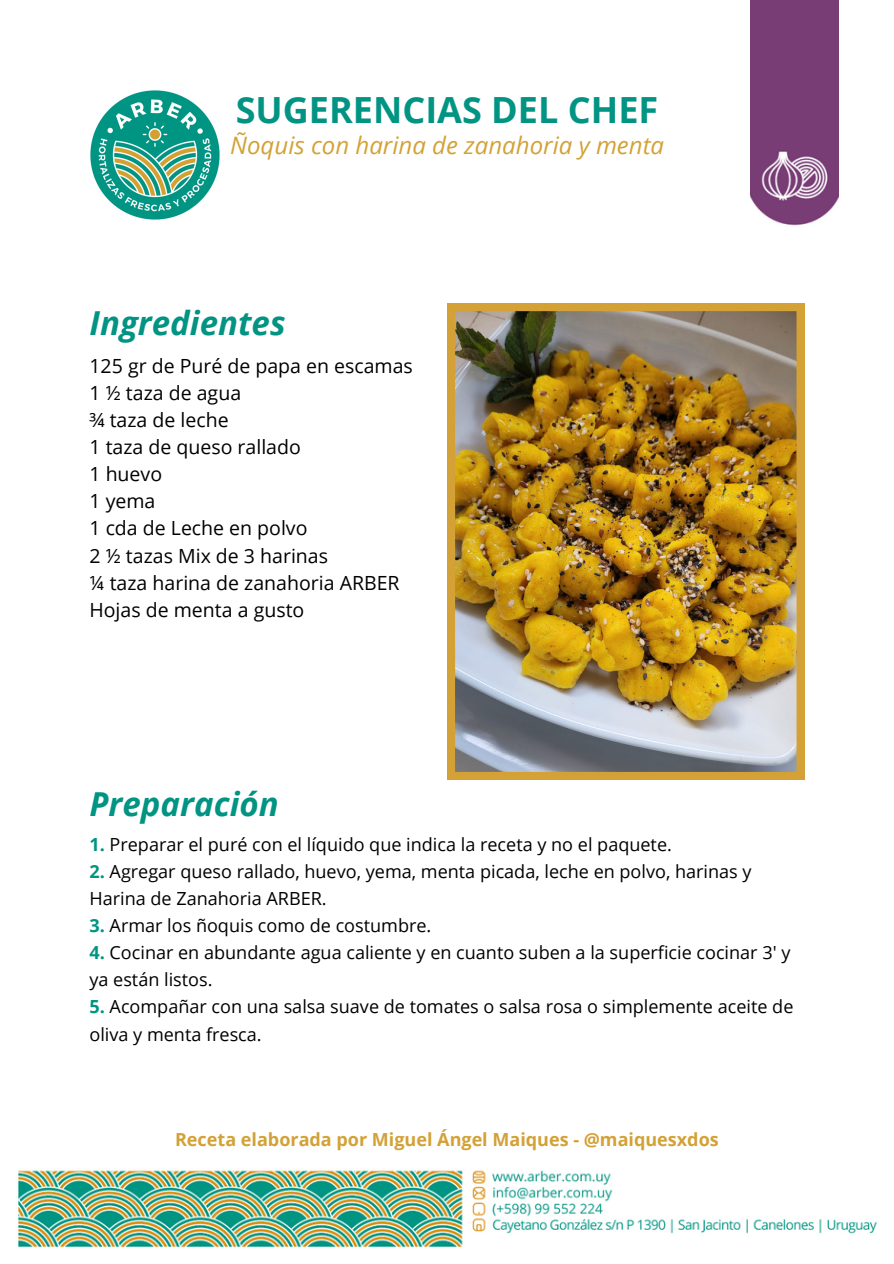
<style>
.page{position:relative;width:894px;height:1264px;background:#fff}
.page>*{position:absolute;margin:0;border:0;box-sizing:border-box;transform-origin:0 0}
.t1{font:700 36px "Open Sans";color:#029483}
.t2{font:italic 700 33px "Open Sans";color:#029483}
.t3{font:italic 24px "Open Sans";color:#d3a135}
.t4{font:19.5px "Open Sans";color:#000}
.t5{font:18px/27px "Open Sans";color:#000}
.t6{font:700 18px "Open Sans";color:#d3a135}
.s1{font-weight:700;color:#029483}
</style>
<div class="page">
<img style="left:90px;top:90px;width:130px;height:130px">
<img style="left:750px;top:0;width:88px;height:226px">
<img style="left:447px;top:303px;width:357px;height:476px">
<img style="left:18px;top:1170px;width:859px;height:78px">
<p class="t1" style="left:236px;top:84px;width:424px">SUGERENCIAS DEL CHEF</p>
<p class="t3" style="left:230px;top:128px;width:435px">Ñoquis con harina de zanahoria y menta</p>
<p class="t2" style="left:89px;top:299px;width:198px">Ingredientes</p>
<p class="t4" style="left:89px;top:352px;width:325px">125 gr de Puré de papa en escamas</p>
<p class="t4" style="left:89px;top:379px;width:153px">1 ½ taza de agua</p>
<p class="t4" style="left:89px;top:406px;width:141px">¾ taza de leche</p>
<p class="t4" style="left:89px;top:433px;width:213px">1 taza de queso rallado</p>
<p class="t4" style="left:89px;top:460px;width:74px">1 huevo</p>
<p class="t4" style="left:89px;top:487px;width:67px">1 yema</p>
<p class="t4" style="left:89px;top:514px;width:219px">1 cda de Leche en polvo</p>
<p class="t4" style="left:89px;top:541px;width:240px">2 ½ tazas Mix de 3 harinas</p>
<p class="t4" style="left:89px;top:568px;width:311px">¼ taza harina de zanahoria ARBER</p>
<p class="t4" style="left:89px;top:595px;width:216px">Hojas de menta a gusto</p>
<p class="t2" style="left:89px;top:780px;width:191px">Preparación</p>
<p class="t5" style="left:89px;top:830px;width:584px"><span class="s1">1.</span> Preparar el puré con el líquido que indica la receta y no el paquete.</p>
<p class="t5" style="left:89px;top:857px;width:663px"><span class="s1">2.</span> Agregar queso rallado, huevo, yema, menta picada, leche en polvo, harinas y<br>Harina de Zanahoria ARBER.</p>
<p class="t5" style="left:89px;top:911px;width:343px"><span class="s1">3.</span> Armar los ñoquis como de costumbre.</p>
<p class="t5" style="left:89px;top:938px;width:702px"><span class="s1">4.</span> Cocinar en abundante agua caliente y en cuanto suben a la superficie cocinar 3' y ya están listos.</p>
<p class="t5" style="left:89px;top:993px;width:705px"><span class="s1">5.</span> Acompañar con una salsa suave de tomates o salsa rosa o simplemente aceite de oliva y menta fresca.</p>
<p class="t6" style="left:175px;top:1126px;width:545px">Receta elaborada por Miguel Ángel Maiques - @maiquesxdos</p>
</div>
